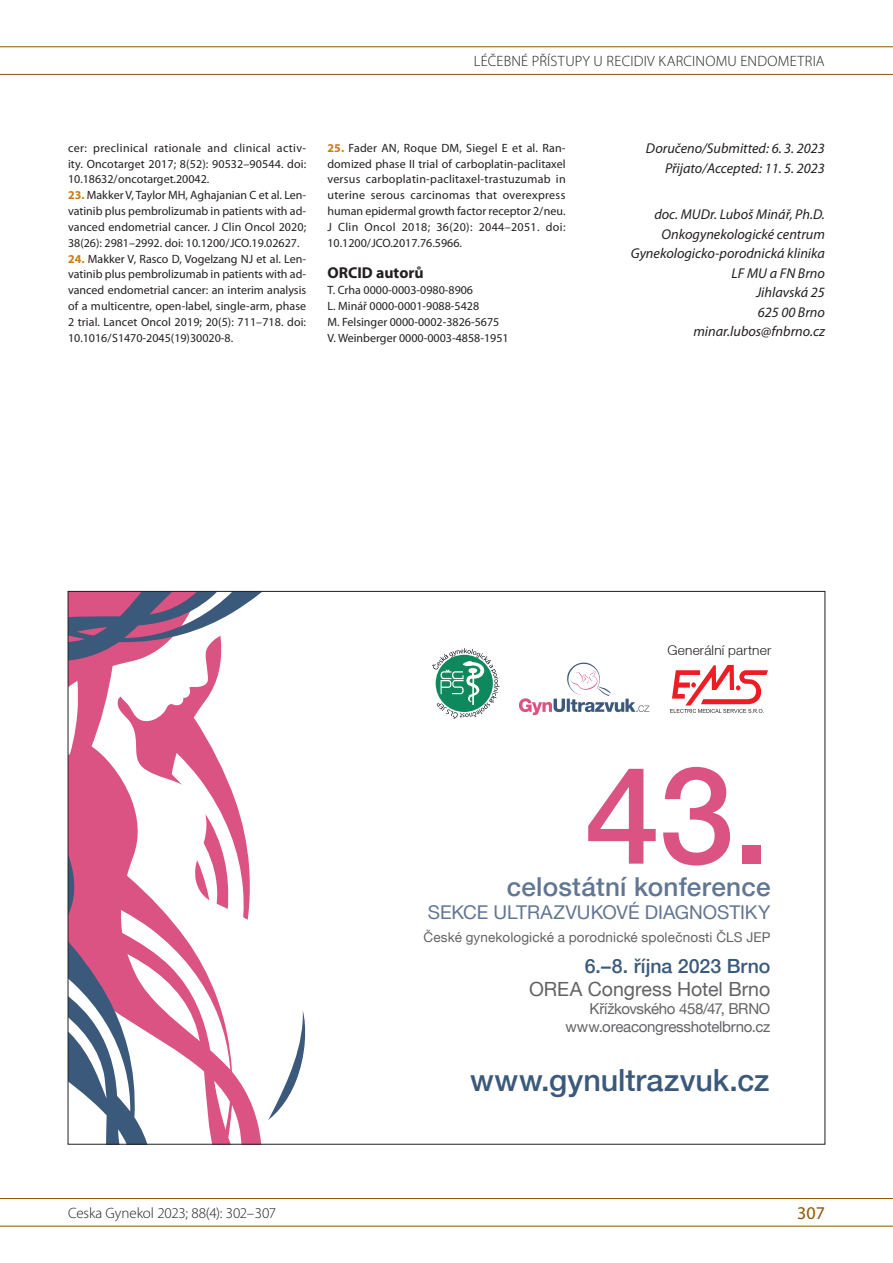
<style>
.page{position:relative;width:893px;height:1263px;background:#fff}
.page>*{position:absolute;margin:0;border:0;box-sizing:border-box;transform-origin:0 0}
.t1{font:500 135.45px "Helvetica KM";color:#db5383}
.t2{font:500 30.6px "Helvetica KM";color:#3b597b}
.t3{font:500 26.1px "Helvetica KM";letter-spacing:.01em;color:#617693}
.t4{font:19.5px "Helvetica KM";color:#636366}
.t5{font:500 19.5px "Helvetica KM";color:#3b597b}
.t6{font:18.9px "Helvetica KM";color:#617693}
.t7{font:18px "Myriad Pro";color:#905500}
.t8{font:700 15.75px "Myriad Pro";color:#231f20}
.t9{font:15px/18px "Helvetica KM";letter-spacing:-.02em;color:#636366;text-align:right}
.t10{font:300 15px "Myriad Pro";letter-spacing:.01em;color:#231f20}
.t11{font:300 15px "Myriad Pro";letter-spacing:-.01em;color:#231f20}
.t12{font:italic 14.25px/19.5px "Myriad Pro";color:#231f20;text-align:right}
.t13{font:300 13.65px "Helvetica KM";letter-spacing:.015em;color:#231f20}
.t14{font:13.5px "Helvetica KM";letter-spacing:.01em;color:#636366}
.t15{font:12px/15.9px "Myriad Pro";color:#231f20;text-align:justify}
.s1{font-weight:700;color:#cb7a16}
</style>
<div class="page">
<hr style="left:0;top:46px;width:893px;height:1px;background:#905500">
<hr style="left:0;top:74px;width:893px;height:1px;background:#905500">
<hr style="left:0;top:1198px;width:893px;height:1px;background:#905500">
<hr style="left:0;top:1226px;width:893px;height:1px;background:#905500">
<svg style="left:670px;top:665px;width:98px;height:48px"></svg>
<svg style="left:203px;top:663px;width:100px;height:450px"></svg>
<svg style="left:203px;top:741px;width:73px;height:401px"></svg>
<svg style="left:70px;top:663px;width:133px;height:89px"></svg>
<svg style="left:70px;top:593px;width:191px;height:70px"></svg>
<svg style="left:70px;top:752px;width:175px;height:390px"></svg>
<svg style="left:519px;top:662px;width:130px;height:53px"></svg>
<svg style="left:432px;top:648px;width:67px;height:71px"></svg>
<p class="t10" style="left:474px;top:53px;width:233px">LÉČEBN É PŘÍSTU PY U RECIDIV KARCINOMU</p>
<p class="t10" style="left:740px;top:53px;width:86px">ENDOM ETRIA</p>
<p class="t15" style="left:68px;top:140px;width:240px">cer: preclinical rationale and clinical activ&shy;ity. Oncotarget 2017; 8(52): 90532–90544. doi:<br>10.18632/oncotarget.20042.</p>
<p class="t15" style="left:68px;top:187px;width:240px"><span class="s1">23.</span> Makker V, Taylor MH, Aghajanian C et al. Len&shy;vatinib plus pembrolizumab in patients with ad&shy;vanced endometrial cancer. J Clin Oncol 2020; 38(26): 2981–2992. doi: 10.1200/JCO.19.02627.</p>
<p class="t15" style="left:68px;top:250px;width:240px"><span class="s1">24.</span> Makker V, Rasco D, Vogelzang NJ et al. Len&shy;vatinib plus pembrolizumab in patients with ad&shy;vanced endometrial cancer: an interim analysis of a multicentre, open-label, single-arm, phase 2 trial. Lancet Oncol 2019; 20(5): 711–718. doi:<br>10.1016/S1470-2045(19)30020-8.</p>
<p class="t15" style="left:327px;top:139px;width:240px"><span class="s1">25.</span> Fader AN, Roque DM, Siegel E et al. Ran&shy;domized phase II trial of carboplatin-paclitaxel versus carboplatin-paclitaxel-trastuzumab in uterine serous carcinomas that overexpress human epidermal growth factor receptor 2/neu.<br>J Clin Oncol 2018; 36(20): 2044–2051. doi:<br>10.1200/JCO.2017.76.5966.</p>
<h3 class="t8" style="left:327px;top:263px;width:98px">ORCID autorů</h3>
<p class="t15" style="left:327px;top:282px;width:183px;text-align:left">T. Crha 0000-0003-0980-8906<br>L. Minář 0000-0001-9088-5428<br>M. Felsinger 0000-0002-3826-5675<br>V. Weinberger 0000-0003-4858-1951</p>
<p class="t12" style="left:646px;top:139px;width:180px">Doručeno/Submitted: 6. 3. 2023<br>Přijato/Accepted: 11. 5. 2023</p>
<p class="t12" style="left:631px;top:205px;width:196px">doc. MUDr. Luboš Minář, Ph.D.<br>Onkogynekologické centrum<br>Gynekologicko-porodnická klinika<br>LF MU a FN Brno<br>Jihlavská 25<br>625 00 Brno minar.lubos@fnbrno.cz</p>
<p class="t13" style="left:667px;top:642px;width:105px">Generální partner</p>
<h1 class="t1" style="left:585px;top:733px;width:187px">43.</h1>
<h3 class="t3" style="left:507px;top:871px;width:265px">celostátní konference</h3>
<h3 class="t6" style="left:428px;top:901px;width:344px">SEKCE ULTRAZVUKOVÉ DIAGNOSTIKY</h3>
<h3 class="t5" style="left:585px;top:954px;width:187px">6.–8. října 2023 Brno</h3>
<h3 class="t4" style="left:529px;top:978px;width:243px">OREA Congress Hotel Brno</h3>
<p class="t9" style="left:565px;top:1000px;width:206px">Křížkovského 458/47, BRNO www.oreacongresshotelbrno.cz</p>
<h2 class="t2" style="left:470px;top:1061px;width:301px">www.gynultrazvuk.cz</h2>
<p class="t14" style="left:423px;top:929px;width:348px">České gynekologické a porodnické společnosti ČLS JEP</p>
<p class="t11" style="left:68px;top:1205px;width:210px">CESKA GYNEKOL 2023; 88(4): 302–307</p>
<h3 class="t7" style="left:797px;top:1202px;width:29px">307</h3>
</div>
